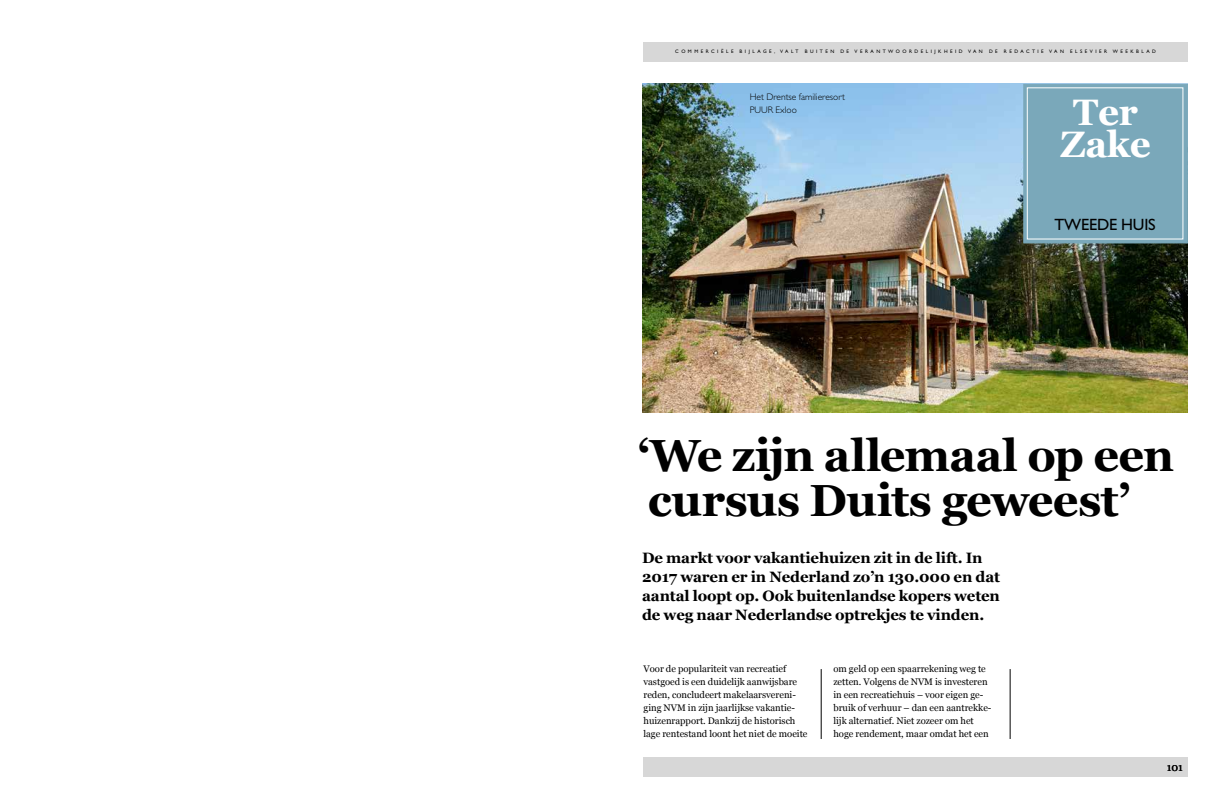
<style>
.page{position:relative;width:1219px;height:808px;background:#fff}
.page>*{position:absolute;margin:0;border:0;box-sizing:border-box;transform-origin:0 0}
.t1{font:700 45px/45px "Georgia";letter-spacing:-.015em;color:#000}
.t2{font:700 36.8px/32.7px "Georgia";letter-spacing:-.01em;color:#fff;text-align:center}
.t3{font:16.4px "Gill Sans Std";letter-spacing:-.01em;color:#000}
.t4{font:700 15px/19px "Georgia";letter-spacing:-.01em;color:#000}
.t5{font:11px "Georgia";color:#000}
.t6{font:9.5px/13px "Georgia";color:#000}
.t7{font:300 9.5px/13px "Gill Sans Std";color:#000}
.t8{font:5px "Gill Sans Std";letter-spacing:.5em;color:#000}
</style>
<div class="page">
<hr style="left:1010px;top:669px;width:1px;height:70px;background:#000">
<hr style="left:821px;top:669px;width:1px;height:70px;background:#000">
<img style="left:642px;top:84px;width:546px;height:328px">
<div style="left:643px;top:42px;width:545px;height:19px;background:#d7d7d7"></div>
<div style="left:643px;top:757px;width:545px;height:19px;background:#d7d7d7"></div>
<div style="left:1023px;top:84px;width:165px;height:159px;background:#7aa8ba;border:1px solid #7aa8ba"></div>
<div style="left:1027px;top:87px;width:156px;height:152px;border:1px solid #fff"></div>
<p class="t8" style="left:675px;top:49px;width:482px">COMMERCIËLE BIJLAGE, VALT BUITEN DE VERANTWOORDELIJKHEID VAN DE REDACTIE VAN ELSEVIER WEEKBLAD</p>
<p class="t7" style="left:750px;top:91px;width:97px">Het Drentse familieresort<br>PUUR Exloo</p>
<h2 class="t2" style="left:1060px;top:95px;width:92px">Ter<br>Zake</h2>
<h3 class="t3" style="left:1054px;top:215px;width:103px">TWEEDE HUIS</h3>
<h1 class="t1" style="left:638px;top:433px;width:538px">‘We zijn allemaal op een cursus Duits geweest’</h1>
<h3 class="t4" style="left:642px;top:548px;width:359px">De markt voor vakantiehuizen zit in de lift. In 2017 waren er in Nederland zo’n 130.000 en dat aantal loopt op. Ook buitenlandse kopers weten de weg naar Nederlandse optrekjes te vinden.</h3>
<p class="t6" style="left:643px;top:663px;width:166px">Voor de populariteit van recreatief vastgoed is een duidelijk aanwijsbare reden, concludeert makelaarsvereni&shy;ging NVM in zijn jaarlijkse vakantie&shy;huizenrapport. Dankzij de historisch lage rentestand loont het niet de moeite</p>
<p class="t6" style="left:833px;top:663px;width:160px">om geld op een spaarrekening weg te zetten. Volgens de NVM is investeren in een recreatiehuis – voor eigen ge&shy;bruik of verhuur – dan een aantrekke&shy;lijk alternatief. Niet zozeer om het hoge rendement, maar omdat het een</p>
<p class="t5" style="left:1167px;top:761px;width:18px">101</p>
</div>
